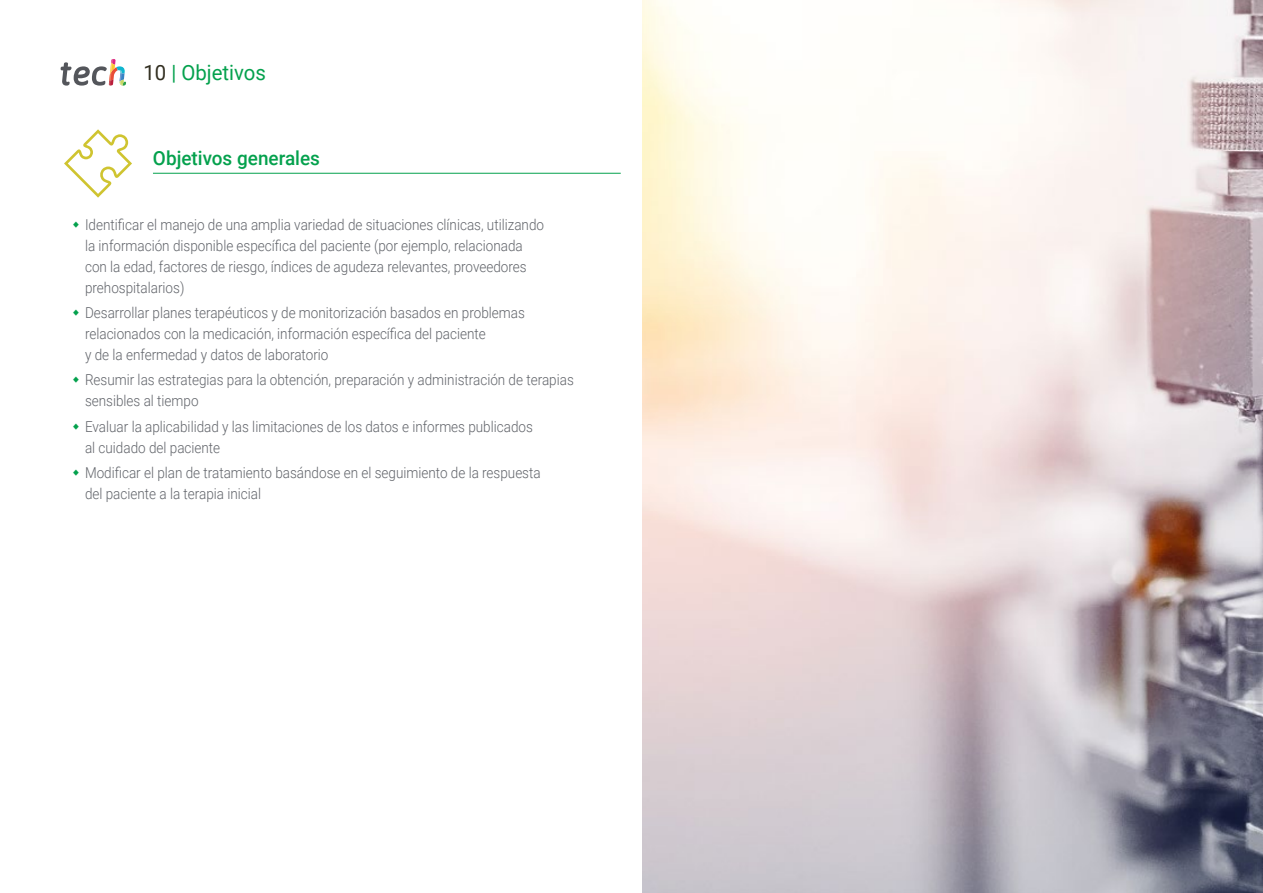
<style>
.page{position:relative;width:1263px;height:893px;background:#fff}
.page>*{position:absolute;margin:0;border:0;box-sizing:border-box;transform-origin:0 0}
.t1{font:21px "Roboto";color:#04a14d}
.t2{font:500 19.5px "Roboto";color:#04a14d}
.t3{font:300 15px/21px "Roboto";color:#61646a;scale:.9 1}
.s1{color:#312e20}
</style>
<div class="page">
<hr style="left:153px;top:173px;width:468px;height:1px;background:#04a14d">
<img style="left:642px;top:0;width:621px;height:893px">
<svg style="left:61px;top:59px;width:65px;height:27px"></svg>
<svg style="left:64px;top:129px;width:68px;height:69px"></svg>
<h1 class="t1" style="left:144px;top:57px;width:124px"><span class="s1">10</span> | Objetivos</h1>
<h2 class="t2" style="left:153px;top:144px;width:169px">Objetivos generales</h2>
<p class="t3" style="left:85px;top:214px;width:511px">Identificar el manejo de una amplia variedad de situaciones clínicas, utilizando la información disponible específica del paciente (por ejemplo, relacionada con la edad, factores de riesgo, índices de agudeza relevantes, proveedores prehospitalarios)</p>
<p class="t3" style="left:85px;top:302px;width:490px">Desarrollar planes terapéuticos y de monitorización basados en problemas relacionados con la medicación, información específica del paciente<br>y de la enfermedad y datos de laboratorio</p>
<p class="t3" style="left:85px;top:369px;width:545px">Resumir las estrategias para la obtención, preparación y administración de terapias sensibles al tiempo</p>
<p class="t3" style="left:85px;top:415px;width:499px">Evaluar la aplicabilidad y las limitaciones de los datos e informes publicados al cuidado del paciente</p>
<p class="t3" style="left:85px;top:461px;width:508px">Modificar el plan de tratamiento basándose en el seguimiento de la respuesta del paciente a la terapia inicial</p>
</div>
